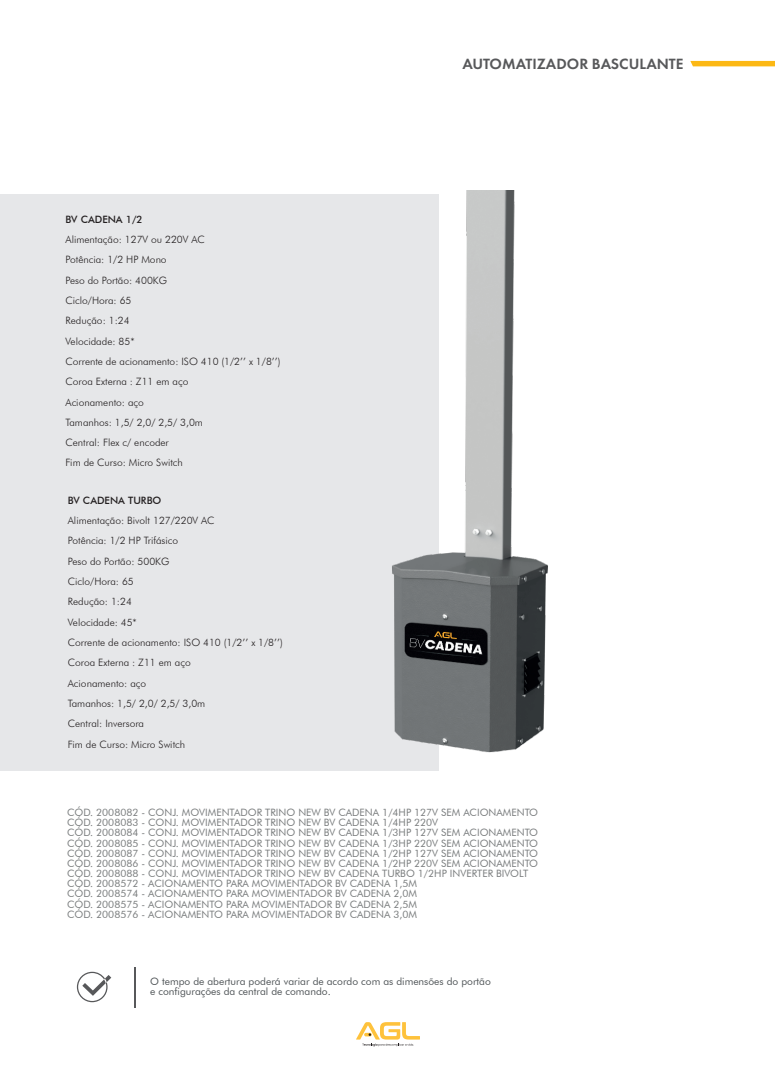
<style>
.page{position:relative;width:775px;height:1083px;background:#fff}
.page>*{position:absolute;margin:0;border:0;box-sizing:border-box;transform-origin:0 0}
.t1{font:600 15.38px "Futura PT";color:#57585a}
.t2{font:10.12px/10.1px "Futura BT";color:#7a7d7e}
.t3{font:300 10.12px/20.2px "Futura BT";color:#231f20}
.t4{font:10.12px/10.1px "Futura BT";color:#4f5457}
.t5{font:500 10.12px "Futura BT";color:#231f20}
</style>
<div class="page">
<svg style="left:356px;top:1022px;width:64px;height:24px"></svg>
<svg style="left:690px;top:61px;width:84px;height:5px"></svg>
<div style="left:0;top:194px;width:438px;height:576px;background:#e6e7e9"></div>
<hr style="left:134px;top:967px;width:2px;height:41px;background:#57585a">
<svg style="left:77px;top:972px;width:34px;height:30px"></svg>
<img style="left:164px;top:190px;width:384px;height:581px">
<p class="t5" style="left:65px;top:213px;width:78px">BV CADENA 1/2</p>
<p class="t3" style="left:65px;top:229px;width:216px">Alimentação: 127V ou 220V AC<br>Potência: 1/2 HP Mono<br>Peso do Portão: 400KG<br>Ciclo/Hora: 65<br>Redução: 1:24<br>Velocidade: 85*<br>Corrente de acionamento: ISO 410 (1/2’’ x 1/8’’)<br>Coroa Externa : Z11 em aço<br>Acionamento: aço<br>Tamanhos: 1,5/ 2,0/ 2,5/ 3,0m<br>Central: Flex c/ encoder<br>Fim de Curso: Micro Switch</p>
<p class="t5" style="left:68px;top:494px;width:95px">BV CADENA TURBO</p>
<p class="t3" style="left:68px;top:510px;width:216px">Alimentação: Bivolt 127/220V AC<br>Potência: 1/2 HP Trifásico<br>Peso do Portão: 500KG<br>Ciclo/Hora: 65<br>Redução: 1:24<br>Velocidade: 45*<br>Corrente de acionamento: ISO 410 (1/2’’ x 1/8’’)<br>Coroa Externa : Z11 em aço<br>Acionamento: aço<br>Tamanhos: 1,5/ 2,0/ 2,5/ 3,0m<br>Central: Inversora<br>Fim de Curso: Micro Switch</p>
<h1 class="t1" style="left:462px;top:55px;width:222px">AUTOMATIZADOR BASCULANTE</h1>
<p class="t2" style="left:67px;top:807px;width:472px">CÓD. 2008082 - CONJ. MOVIMENTADOR TRINO NEW BV CADENA 1/4HP 127V SEM ACIONAMENTO CÓD. 2008083 - CONJ. MOVIMENTADOR TRINO NEW BV CADENA 1/4HP 220V<br>CÓD. 2008084 - CONJ. MOVIMENTADOR TRINO NEW BV CADENA 1/3HP 127V SEM ACIONAMENTO CÓD. 2008085 - CONJ. MOVIMENTADOR TRINO NEW BV CADENA 1/3HP 220V SEM ACIONAMENTO CÓD. 2008087 - CONJ. MOVIMENTADOR TRINO NEW BV CADENA 1/2HP 127V SEM ACIONAMENTO CÓD. 2008086 - CONJ. MOVIMENTADOR TRINO NEW BV CADENA 1/2HP 220V SEM ACIONAMENTO CÓD. 2008088 - CONJ. MOVIMENTADOR TRINO NEW BV CADENA TURBO 1/2HP INVERTER BIVOLT CÓD. 2008572 - ACIONAMENTO PARA MOVIMENTADOR BV CADENA 1,5M<br>CÓD. 2008574 - ACIONAMENTO PARA MOVIMENTADOR BV CADENA 2,0M<br>CÓD. 2008575 - ACIONAMENTO PARA MOVIMENTADOR BV CADENA 2,5M<br>CÓD. 2008576 - ACIONAMENTO PARA MOVIMENTADOR BV CADENA 3,0M</p>
<p class="t4" style="left:150px;top:976px;width:342px">O tempo de abertura poderá variar de acordo com as dimensões do portão e configurações da central de comando.</p>
</div>
